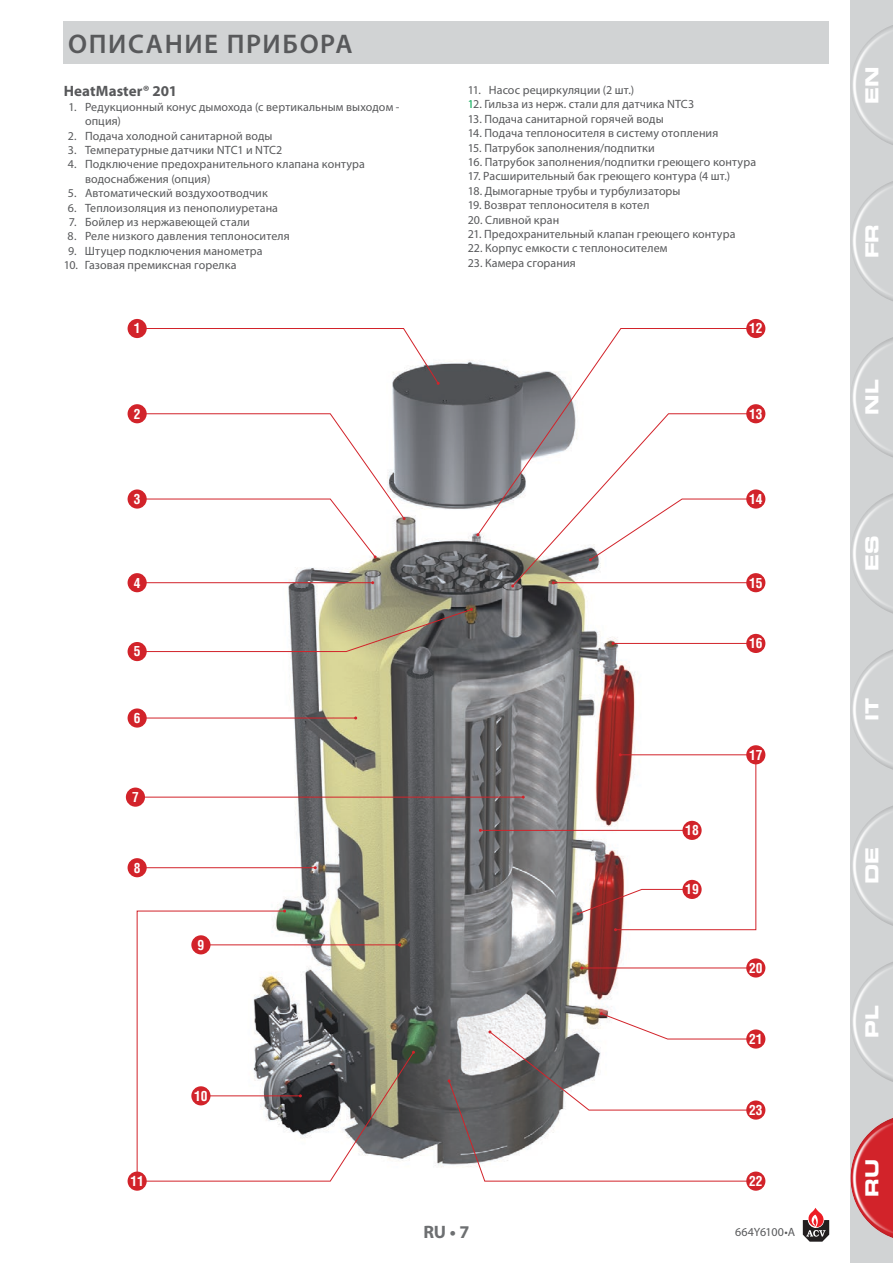
<style>
.page{position:relative;width:893px;height:1263px;background:#fff}
.page>*{position:absolute;margin:0;border:0;box-sizing:border-box;transform-origin:0 0}
.t1{font:600 27px "Myriad Pro";letter-spacing:.055em;color:#58595b}
.t2{font:18px "Eurostile LT Std Bold Ex 2";letter-spacing:-.005em;color:#fff}
.t3{font:700 18px "Myriad Pro";color:#6d6f71}
.t4{font:700 15px "Myriad Pro";letter-spacing:.005em;color:#58595b}
.t5{font:700 condensed 13.5px "Helvetica LT Std";color:#fff}
.t6{font:12px/14.4px "Myriad Pro";letter-spacing:.01em;color:#58595b}
.t7{font:12px "Myriad Pro";letter-spacing:-.015em;color:#58595b}
.s1{color:#00a650}
</style>
<div class="page">
<svg style="left:803px;top:1208px;width:26px;height:34px"></svg>
<div style="left:850px;top:0;width:43px;height:1263px;background:#d1d3d4"></div>
<div style="left:848px;top:20px;width:45px;height:131px;background:#231f20;opacity:.75"></div>
<div style="left:848px;top:177px;width:45px;height:130px;background:#231f20;opacity:.75"></div>
<div style="left:848px;top:1113px;width:45px;height:131px;background:#231f20;opacity:.75"></div>
<div style="left:848px;top:957px;width:45px;height:131px;background:#231f20;opacity:.75"></div>
<div style="left:848px;top:801px;width:45px;height:130px;background:#231f20;opacity:.75"></div>
<div style="left:848px;top:645px;width:45px;height:130px;background:#231f20;opacity:.75"></div>
<div style="left:848px;top:489px;width:45px;height:130px;background:#231f20;opacity:.75"></div>
<div style="left:848px;top:333px;width:45px;height:130px;background:#231f20;opacity:.75"></div>
<div style="left:64px;top:21px;width:765px;height:43px;background:#d1d3d4"></div>
<img style="left:226px;top:360px;width:441px;height:807px">
<svg style="left:477px;top:328px;width:280px;height:208px"></svg>
<div style="left:746px;top:319px;width:19px;height:19px;background:#d2232a;border-radius:50%"></div>
<div style="left:746px;top:404px;width:19px;height:19px;background:#d2232a;border-radius:50%"></div>
<div style="left:746px;top:489px;width:19px;height:20px;background:#d2232a;border-radius:50%"></div>
<svg style="left:511px;top:413px;width:248px;height:174px"></svg>
<div style="left:746px;top:573px;width:19px;height:19px;background:#d2232a;border-radius:50%"></div>
<hr style="left:613px;top:643px;width:145px;height:1px;background:#d2232a">
<div style="left:746px;top:634px;width:19px;height:19px;background:#d2232a;border-radius:50%"></div>
<div style="left:746px;top:745px;width:19px;height:19px;background:#d2232a;border-radius:50%"></div>
<hr style="left:480px;top:830px;width:215px;height:1px;background:#d2232a">
<svg style="left:576px;top:753px;width:181px;height:178px"></svg>
<div style="left:682px;top:880px;width:20px;height:19px;background:#d2232a;border-radius:50%"></div>
<hr style="left:582px;top:967px;width:176px;height:1px;background:#d2232a">
<div style="left:746px;top:958px;width:19px;height:19px;background:#d2232a;border-radius:50%"></div>
<div style="left:746px;top:1029px;width:19px;height:19px;background:#d2232a;border-radius:50%"></div>
<div style="left:746px;top:1100px;width:19px;height:20px;background:#d2232a;border-radius:50%"></div>
<svg style="left:448px;top:1012px;width:311px;height:170px"></svg>
<div style="left:746px;top:1171px;width:19px;height:20px;background:#d2232a;border-radius:50%"></div>
<svg style="left:147px;top:328px;width:293px;height:57px"></svg>
<div style="left:128px;top:319px;width:19px;height:19px;background:#d2232a;border-radius:50%"></div>
<div style="left:128px;top:404px;width:19px;height:19px;background:#d2232a;border-radius:50%"></div>
<svg style="left:140px;top:413px;width:266px;height:145px"></svg>
<div style="left:128px;top:489px;width:19px;height:20px;background:#d2232a;border-radius:50%"></div>
<hr style="left:140px;top:582px;width:233px;height:1px;background:#d2232a">
<div style="left:128px;top:573px;width:19px;height:19px;background:#d2232a;border-radius:50%"></div>
<svg style="left:147px;top:608px;width:326px;height:44px"></svg>
<div style="left:128px;top:642px;width:19px;height:19px;background:#d2232a;border-radius:50%"></div>
<hr style="left:140px;top:718px;width:216px;height:1px;background:#d2232a">
<div style="left:128px;top:708px;width:19px;height:20px;background:#d2232a;border-radius:50%"></div>
<hr style="left:138px;top:797px;width:385px;height:1px;background:#d2232a">
<div style="left:126px;top:787px;width:19px;height:20px;background:#d2232a;border-radius:50%"></div>
<hr style="left:140px;top:867px;width:175px;height:1px;background:#d2232a">
<div style="left:128px;top:858px;width:19px;height:19px;background:#d2232a;border-radius:50%"></div>
<svg style="left:136px;top:910px;width:278px;height:272px"></svg>
<hr style="left:203px;top:1095px;width:97px;height:1px;background:#d2232a">
<div style="left:191px;top:1086px;width:19px;height:19px;background:#d2232a;border-radius:50%"></div>
<hr style="left:203px;top:944px;width:196px;height:1px;background:#d2232a">
<div style="left:191px;top:935px;width:19px;height:19px;background:#d2232a;border-radius:50%"></div>
<div style="left:128px;top:1171px;width:19px;height:20px;background:#d2232a;border-radius:50%"></div>
<h1 class="t1" style="left:68px;top:26px;width:286px">ОПИСАНИЕ ПРИБОРА</h1>
<p class="t4" style="left:64px;top:81px;width:115px">HeatMaster® 201</p>
<p class="t6" style="left:85px;top:99px;width:316px;text-indent:-17px">1. Редукционный конус дымохода (с вертикальным выходом - опция)</p>
<p class="t6" style="left:68px;top:128px;width:206px">2. Подача холодной санитарной воды</p>
<p class="t6" style="left:68px;top:142px;width:216px">3. Температурные датчики NTC1 и NTC2</p>
<p class="t6" style="left:85px;top:157px;width:282px;text-indent:-17px">4. Подключение предохранительного клапана контура водоснабжения (опция)</p>
<p class="t6" style="left:68px;top:186px;width:201px">5. Автоматический воздухоотводчик</p>
<p class="t6" style="left:68px;top:200px;width:212px">6. Теплоизоляция из пенополиуретана</p>
<p class="t6" style="left:69px;top:214px;width:182px">7. Бойлер из нержавеющей стали</p>
<p class="t6" style="left:68px;top:229px;width:224px">8. Реле низкого давления теплоносителя</p>
<p class="t6" style="left:68px;top:243px;width:196px">9. Штуцер подключения манометра</p>
<p class="t6" style="left:64px;top:258px;width:174px">10. Газовая премиксная горелка</p>
<p class="t5" style="left:134px;top:320px;width:8px">1</p>
<p class="t6" style="left:468px;top:83px;width:168px">11. Насос рециркуляции (2 шт.)</p>
<p class="t6" style="left:468px;top:97px;width:228px"><span class="s1">1</span>2. Гильза из нерж. стали для датчика NTC3</p>
<p class="t6" style="left:468px;top:111px;width:197px">13. Подача санитарной горячей воды</p>
<p class="t6" style="left:468px;top:126px;width:252px">14. Подача теплоносителя в систему отопления</p>
<p class="t6" style="left:468px;top:140px;width:188px">15. Патрубок заполнения/подпитки</p>
<p class="t6" style="left:468px;top:155px;width:290px">16. Патрубок заполнения/подпитки греющего контура</p>
<p class="t6" style="left:468px;top:169px;width:264px">17. Расширительный бак греющего контура (4 шт.)</p>
<p class="t6" style="left:468px;top:183px;width:214px">18. Дымогарные трубы и турбулизаторы</p>
<p class="t6" style="left:468px;top:198px;width:183px">19. Возврат теплоносителя в котел</p>
<p class="t6" style="left:468px;top:212px;width:93px">20. Сливной кран</p>
<p class="t6" style="left:468px;top:227px;width:269px">21. Предохранительный клапан греющего контура</p>
<p class="t6" style="left:468px;top:241px;width:201px">22. Корпус емкости с теплоносителем</p>
<p class="t6" style="left:468px;top:255px;width:110px">23. Камера сгорания</p>
<p class="t5" style="left:749px;top:320px;width:15px">12</p>
<p class="t5" style="left:134px;top:405px;width:8px">2</p>
<p class="t5" style="left:134px;top:490px;width:8px">3</p>
<p class="t5" style="left:134px;top:574px;width:8px">4</p>
<p class="t5" style="left:134px;top:643px;width:8px">5</p>
<p class="t5" style="left:134px;top:709px;width:8px">6</p>
<p class="t5" style="left:132px;top:788px;width:8px">7</p>
<p class="t5" style="left:134px;top:859px;width:8px">8</p>
<p class="t5" style="left:198px;top:936px;width:8px">9</p>
<p class="t5" style="left:130px;top:1172px;width:15px">11</p>
<p class="t5" style="left:194px;top:1087px;width:15px">10</p>
<p class="t5" style="left:749px;top:405px;width:15px">13</p>
<p class="t5" style="left:749px;top:490px;width:15px">14</p>
<p class="t5" style="left:749px;top:574px;width:15px">15</p>
<p class="t5" style="left:749px;top:635px;width:15px">16</p>
<p class="t5" style="left:685px;top:822px;width:15px">18</p>
<p class="t5" style="left:685px;top:881px;width:15px">19</p>
<p class="t5" style="left:749px;top:746px;width:15px">17</p>
<p class="t5" style="left:749px;top:959px;width:15px">20</p>
<p class="t5" style="left:749px;top:1030px;width:15px">21</p>
<p class="t5" style="left:749px;top:1101px;width:15px">23</p>
<p class="t5" style="left:749px;top:1172px;width:15px">22</p>
<h2 class="t3" style="left:423px;top:1220px;width:48px">RU • 7</h2>
<p class="t7" style="left:735px;top:1224px;width:62px">664Y6100•A</p>
<h2 class="t2" style="left:859px;top:104px;width:39px;rotate:-90deg">EN</h2>
<h2 class="t2" style="left:859px;top:258px;width:36px;rotate:-90deg">FR</h2>
<h2 class="t2" style="left:859px;top:415px;width:36px;rotate:-90deg">NL</h2>
<h2 class="t2" style="left:859px;top:571px;width:37px;rotate:-90deg">ES</h2>
<h2 class="t2" style="left:859px;top:721px;width:25px;rotate:-90deg">IT</h2>
<h2 class="t2" style="left:859px;top:884px;width:38px;rotate:-90deg">DE</h2>
<h2 class="t2" style="left:859px;top:1038px;width:34px;rotate:-90deg">PL</h2>
<h2 class="t2" style="left:859px;top:1197px;width:39px;rotate:-90deg">RU</h2>
</div>
